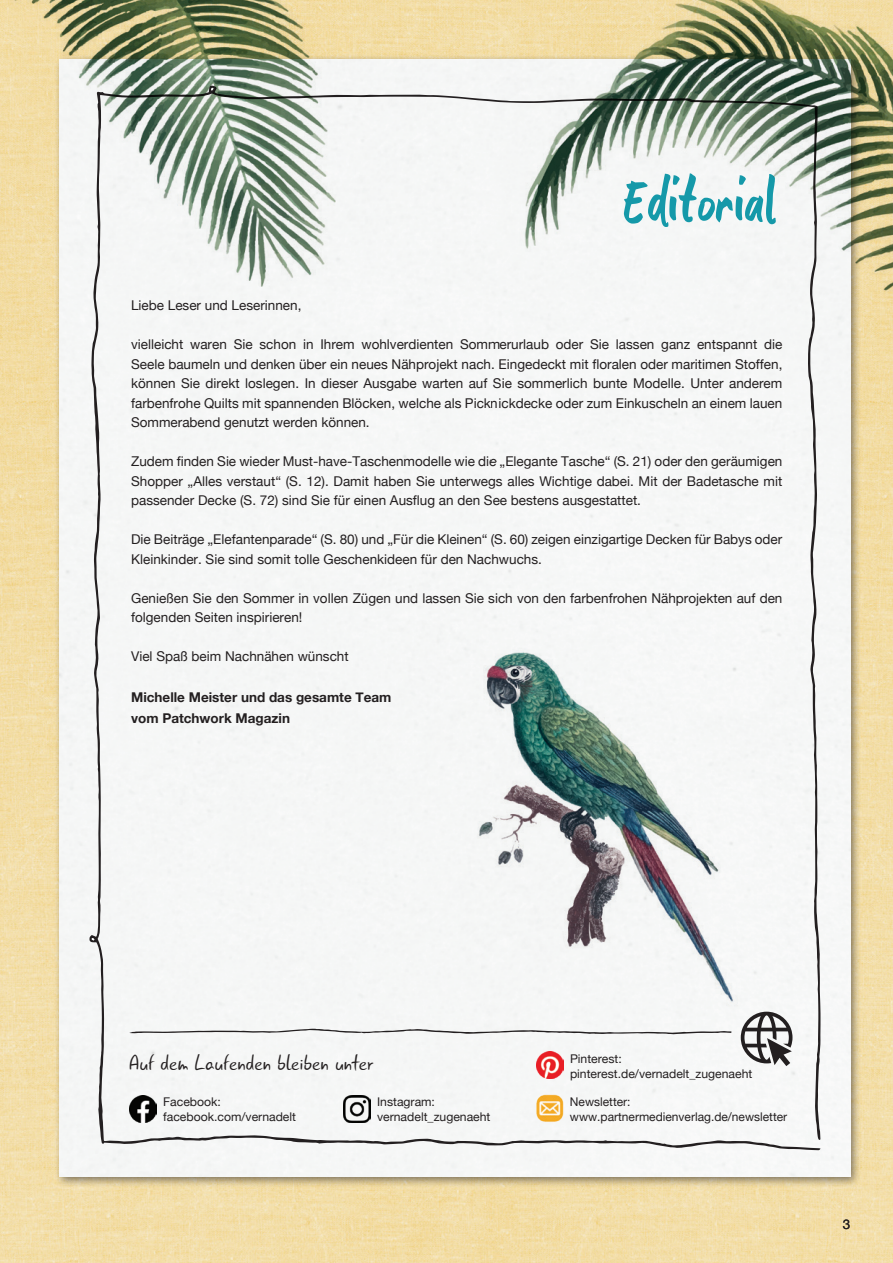
<style>
.page{position:relative;width:893px;height:1263px;background:#fff}
.page>*{position:absolute;margin:0;border:0;box-sizing:border-box;transform-origin:0 0}
.t1{font:65.25px "Gultan Bonte";letter-spacing:.025em;color:#1599a9}
.t2{font:22.5px "Gunny Rewritten";color:#231f20}
.t3{font:13.5px/19.5px "Helvetica Neue";color:#231f20;text-align:justify}
.t4{font:700 13.5px/21px "Helvetica Neue";color:#231f20}
.t5{font:12px/15px "Helvetica Neue";color:#231f20}
</style>
<div class="page">
<img style="left:0;top:0;width:893px;height:1263px">
<div style="left:54px;top:54px;width:808px;height:1133px;background:#231f20;opacity:.55"></div>
<div style="left:60px;top:60px;width:790px;height:1116px;background:#f5f7f6"></div>
<div style="left:89px;top:85px;width:732px;height:1065px;background:#f6f7f6"></div>
<img style="left:129px;top:1095px;width:27px;height:27px">
<img style="left:343px;top:1095px;width:27px;height:27px">
<img style="left:536px;top:1051px;width:28px;height:27px">
<svg style="left:741px;top:1012px;width:51px;height:54px"></svg>
<svg style="left:129px;top:1029px;width:602px;height:5px"></svg>
<img style="left:536px;top:1095px;width:28px;height:27px">
<img style="left:491px;top:0;width:402px;height:460px">
<img style="left:467px;top:644px;width:283px;height:375px">
<img style="left:0;top:0;width:343px;height:316px">
<h1 class="t1" style="left:624px;top:164px;width:154px">Editorial</h1>
<p class="t3" style="left:131px;top:296px;width:172px">Liebe Leser und Leserinnen,</p>
<p class="t3" style="left:131px;top:335px;width:653px">vielleicht waren Sie schon in Ihrem wohlverdienten Sommerurlaub oder Sie lassen ganz entspannt die Seele baumeln und denken über ein neues Nähprojekt nach. Eingedeckt mit floralen oder maritimen Stoffen, können Sie direkt loslegen. In dieser Ausgabe warten auf Sie sommerlich bunte Modelle. Unter anderem farbenfrohe Quilts mit spannenden Blöcken, welche als Picknickdecke oder zum Einkuscheln an einem lauen Sommerabend genutzt werden können.</p>
<p class="t3" style="left:131px;top:452px;width:653px">Zudem finden Sie wieder Must-have-Taschenmodelle wie die „Elegante Tasche“ (S. 21) oder den geräumigen Shopper „Alles verstaut“ (S. 12). Damit haben Sie unterwegs alles Wichtige dabei. Mit der Badetasche mit passender Decke (S. 72) sind Sie für einen Ausflug an den See bestens ausgestattet.</p>
<p class="t3" style="left:131px;top:530px;width:653px">Die Beiträge „Elefantenparade“ (S. 80) und „Für die Kleinen“ (S. 60) zeigen einzigartige Decken für Babys oder<br>Kleinkinder. Sie sind somit tolle Geschenkideen für den Nachwuchs.</p>
<p class="t3" style="left:131px;top:589px;width:653px">Genießen Sie den Sommer in vollen Zügen und lassen Sie sich von den farbenfrohen Nähprojekten auf den folgenden Seiten inspirieren!</p>
<p class="t3" style="left:131px;top:647px;width:219px">Viel Spaß beim Nachnähen wünscht</p>
<p class="t4" style="left:131px;top:687px;width:262px">Michelle Meister und das gesamte Team vom Patchwork Magazin</p>
<h2 class="t2" style="left:129px;top:1048px;width:246px">Auf dem Laufenden bleiben unter</h2>
<p class="t5" style="left:163px;top:1095px;width:134px">Facebook: facebook.com/vernadelt</p>
<p class="t5" style="left:377px;top:1095px;width:115px">Instagram: vernadelt_zugenaeht</p>
<p class="t5" style="left:570px;top:1051px;width:184px">Pinterest: pinterest.de/vernadelt_zugenaeht</p>
<p class="t5" style="left:570px;top:1095px;width:219px">Newsletter: www.partnermedienverlag.de/newsletter</p>
<p class="t3" style="left:843px;top:1215px;width:9px">3</p>
</div>
